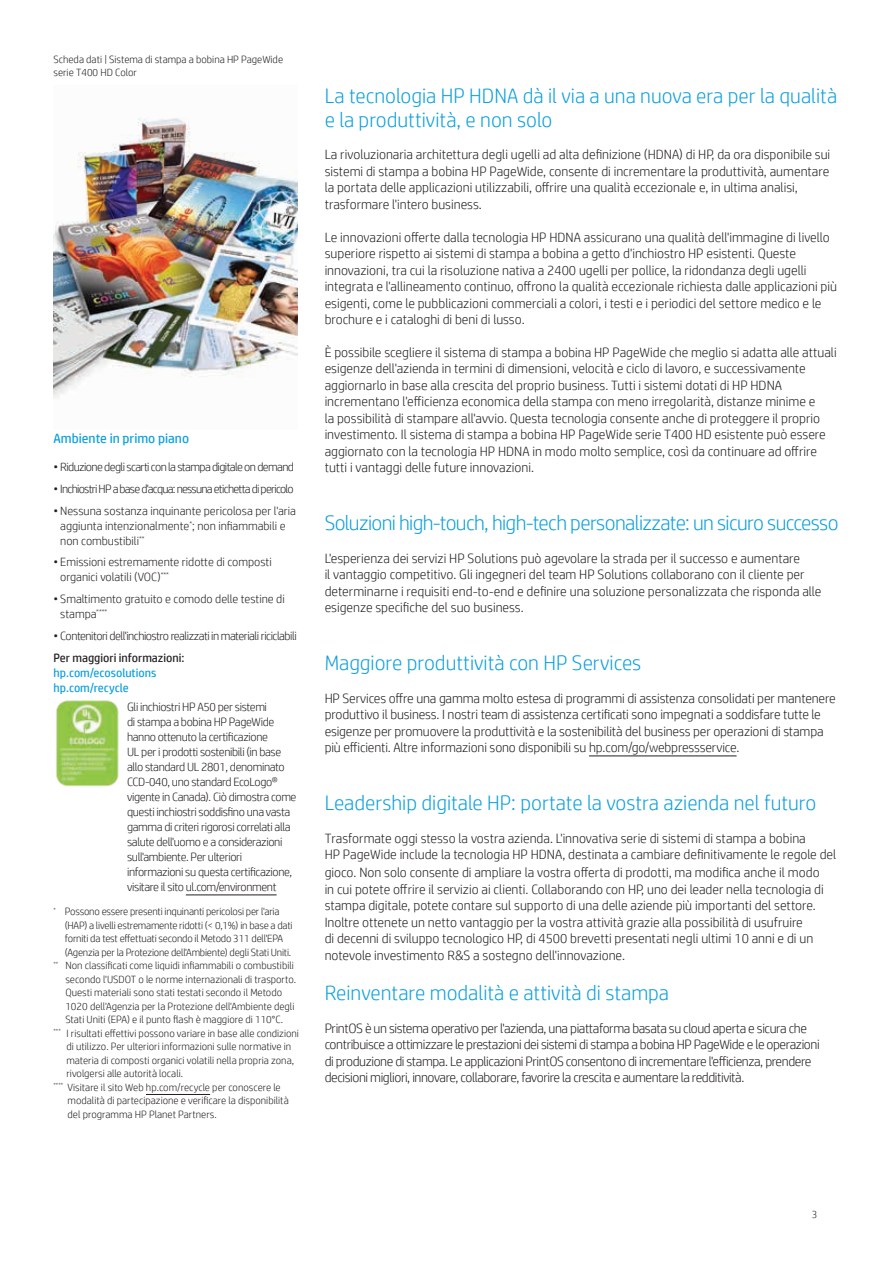
<style>
.page{position:relative;width:893px;height:1263px;background:#fff}
.page>*{position:absolute;margin:0;border:0;box-sizing:border-box;transform-origin:0 0}
.Subhead_14_16_bold_b{font:300 21px/24px "HP Simplified";color:#0ca0dd}
.Subhead_14_16_bold_b-2{font:300 21px "HP Simplified";letter-spacing:-.03em;color:#0ca0dd}
.Body{font:300 13.5px/16.5px "HP Simplified";color:#231f20}
.Body_last{font:300 13.5px/16.5px "HP Simplified";color:#231f20}
.Body-2{font:300 13.5px/16.5px "HP Simplified";letter-spacing:-.03em;color:#231f20}
.Sidebar_header_9_10{font:13.5px "HP Simplified";color:#0ca0dd}
.Sidebar_body{font:300 12px/15px "HP Simplified";letter-spacing:-.03em;color:#231f20}
.Sidebar_body-2{font:300 12px/15px "HP Simplified";color:#231f20}
.Sidebar_body-3{font:12px/15px "HP Simplified";color:#0ca0dd}
.Sidebar_body-4{font:300 12px "HP Simplified";letter-spacing:-.06em;color:#231f20}
.Sidebar_body-5{font:300 12px "HP Simplified";letter-spacing:-.05em;color:#231f20}
._5_column_caption{font:300 10.5px/13.5px "HP Simplified";color:#231f20}
._5_column_caption-2{font:300 10.5px/13.5px "HP Simplified";letter-spacing:-.02em;color:#231f20}
.Title_descriptor{font:300 10.5px/13.5px "HP Simplified";color:#231f20}
.Page_number_right{font:300 10.5px "HP Simplified";color:#231f20}
.s1{color:#231f20}
</style>
<div class="page">
<hr style="left:589px;top:756px;width:148px;height:1px;background:#231f20">
<hr style="left:146px;top:1094px;width:64px;height:1px;background:#231f20">
<hr style="left:186px;top:895px;width:91px;height:1px;background:#231f20">
<img style="left:55px;top:700px;width:64px;height:87px">
<img style="left:54px;top:118px;width:244px;height:280px">
<p class="Title_descriptor" style="left:53px;top:52px;width:231px">Scheda dati | Sistema di stampa a bobina HP PageWide serie T400 HD Color</p>
<p class="Sidebar_header_9_10" style="left:54px;top:429px;width:137px">Ambiente in primo piano</p>
<p class="Sidebar_body-5" style="left:54px;top:459px;width:242px">• Riduzione degli scarti con la stampa digitale on demand</p>
<p class="Sidebar_body-4" style="left:54px;top:481px;width:242px">• Inchiostri HP a base d'acqua: nessuna etichetta di pericolo</p>
<p class="Sidebar_body-2" style="left:60px;top:503px;width:237px;text-indent:-7px">• Nessuna sostanza inquinante pericolosa per l'aria aggiunta intenzionalmente<sup>*</sup>; non infiammabili e non combustibili<sup>**</sup></p>
<p class="Sidebar_body-2" style="left:60px;top:554px;width:213px;text-indent:-7px">• Emissioni estremamente ridotte di composti organici volatili (VOC)<sup>***</sup></p>
<p class="Sidebar_body-2" style="left:60px;top:591px;width:226px;text-indent:-7px">• Smaltimento gratuito e comodo delle testine di stampa<sup>****</sup></p>
<p class="Sidebar_body" style="left:54px;top:628px;width:245px">• Contenitori dell'inchiostro realizzati in materiali riciclabili</p>
<p class="Sidebar_body-3" style="left:54px;top:650px;width:132px"><span class="s1">Per maggiori informazioni: </span>hp.com/ecosolutions hp.com/recycle</p>
<p class="Sidebar_body" style="left:127px;top:699px;width:171px">Gli inchiostri HP A50 per sistemi<br>di stampa a bobina HP PageWide hanno ottenuto la certificazione<br>UL per i prodotti sostenibili (in base allo standard UL 2801, denominato CCD-040, uno standard EcoLogo® vigente in Canada). Ciò dimostra come questi inchiostri soddisfino una vasta gamma di criteri rigorosi correlati alla salute dell'uomo e a considerazioni sull'ambiente. Per ulteriori informazioni su questa certificazione, visitare il sito ul.com/environment</p>
<p class="_5_column_caption-2" style="left:65px;top:904px;width:229px;text-indent:-11px"><sup>*</sup> Possono essere presenti inquinanti pericolosi per l'aria (HAP) a livelli estremamente ridotti (&lt; 0,1%) in base a dati forniti da test effettuati secondo il Metodo 311 dell'EPA (Agenzia per la Protezione dell'Ambiente) degli Stati Uniti.</p>
<p class="_5_column_caption" style="left:65px;top:958px;width:232px;text-indent:-12px"><sup>**</sup> Non classificati come liquidi infiammabili o combustibili secondo l'USDOT o le norme internazionali di trasporto.<br>Questi materiali sono stati testati secondo il Metodo 1020 dell'Agenzia per la Protezione dell'Ambiente degli Stati Uniti (EPA) e il punto flash è maggiore di 110°C.</p>
<p class="_5_column_caption" style="left:66px;top:1026px;width:234px;text-indent:-13px"><sup>***</sup> I risultati effettivi possono variare in base alle condizioni di utilizzo. Per ulteriori informazioni sulle normative in materia di composti organici volatili nella propria zona, rivolgersi alle autorità locali.</p>
<p class="_5_column_caption" style="left:68px;top:1080px;width:223px;text-indent:-14px"><sup>****</sup> Visitare il sito Web hp.com/recycle per conoscere le modalità di partecipazione e verificare la disponibilità del programma HP Planet Partners.</p>
<p class="Subhead_14_16_bold_b" style="left:325px;top:83px;width:514px">La tecnologia HP HDNA dà il via a una nuova era per la qualità e la produttività, e non solo</p>
<p class="Body" style="left:325px;top:146px;width:507px">La rivoluzionaria architettura degli ugelli ad alta definizione (HDNA) di HP, da ora disponibile sui sistemi di stampa a bobina HP PageWide, consente di incrementare la produttività, aumentare la portata delle applicazioni utilizzabili, offrire una qualità eccezionale e, in ultima analisi, trasformare l'intero business.</p>
<p class="Body" style="left:325px;top:228px;width:514px">Le innovazioni offerte dalla tecnologia HP HDNA assicurano una qualità dell'immagine di livello superiore rispetto ai sistemi di stampa a bobina a getto d'inchiostro HP esistenti. Queste innovazioni, tra cui la risoluzione nativa a 2400 ugelli per pollice, la ridondanza degli ugelli integrata e l'allineamento continuo, offrono la qualità eccezionale richiesta dalle applicazioni più esigenti, come le pubblicazioni commerciali a colori, i testi e i periodici del settore medico e le brochure e i cataloghi di beni di lusso.</p>
<p class="Body_last" style="left:325px;top:343px;width:513px">È possibile scegliere il sistema di stampa a bobina HP PageWide che meglio si adatta alle attuali esigenze dell'azienda in termini di dimensioni, velocità e ciclo di lavoro, e successivamente aggiornarlo in base alla crescita del proprio business. Tutti i sistemi dotati di HP HDNA incrementano l'efficienza economica della stampa con meno irregolarità, distanze minime e<br>la possibilità di stampare all'avvio. Questa tecnologia consente anche di proteggere il proprio investimento. Il sistema di stampa a bobina HP PageWide serie T400 HD esistente può essere aggiornato con la tecnologia HP HDNA in modo molto semplice, così da continuare ad offrire tutti i vantaggi delle future innovazioni.</p>
<p class="Subhead_14_16_bold_b-2" style="left:325px;top:509px;width:515px">Soluzioni high-touch, high-tech personalizzate: un sicuro successo</p>
<p class="Body_last" style="left:325px;top:549px;width:498px">L'esperienza dei servizi HP Solutions può agevolare la strada per il successo e aumentare<br>il vantaggio competitivo. Gli ingegneri del team HP Solutions collaborano con il cliente per determinarne i requisiti end-to-end e definire una soluzione personalizzata che risponda alle esigenze specifiche del suo business.</p>
<p class="Subhead_14_16_bold_b" style="left:325px;top:650px;width:318px">Maggiore produttività con HP Services</p>
<p class="Body_last" style="left:325px;top:689px;width:513px">HP Services offre una gamma molto estesa di programmi di assistenza consolidati per mantenere produttivo il business. I nostri team di assistenza certificati sono impegnati a soddisfare tutte le esigenze per promuovere la produttività e la sostenibilità del business per operazioni di stampa più efficienti. Altre informazioni sono disponibili su hp.com/go/webpressservice.</p>
<p class="Subhead_14_16_bold_b" style="left:325px;top:790px;width:493px">Leadership digitale HP: portate la vostra azienda nel futuro</p>
<p class="Body" style="left:325px;top:829px;width:513px">Trasformate oggi stesso la vostra azienda. L'innovativa serie di sistemi di stampa a bobina<br>HP PageWide include la tecnologia HP HDNA, destinata a cambiare definitivamente le regole del</p>
<p class="Body" style="left:325px;top:864px;width:501px">gioco. Non solo consente di ampliare la vostra offerta di prodotti, ma modifica anche il modo in cui potete offrire il servizio ai clienti. Collaborando con HP, uno dei leader nella tecnologia di stampa digitale, potete contare sul supporto di una delle aziende più importanti del settore.<br>Inoltre ottenete un netto vantaggio per la vostra attività grazie alla possibilità di usufruire<br>di decenni di sviluppo tecnologico HP, di 4500 brevetti presentati negli ultimi 10 anni e di un notevole investimento R&amp;S a sostegno dell'innovazione.</p>
<p class="Subhead_14_16_bold_b" style="left:325px;top:980px;width:346px">Reinventare modalità e attività di stampa</p>
<p class="Body-2" style="left:325px;top:1019px;width:496px">PrintOS è un sistema operativo per l'azienda, una piattaforma basata su cloud aperta e sicura che contribuisce a ottimizzare le prestazioni dei sistemi di stampa a bobina HP PageWide e le operazioni di produzione di stampa. Le applicazioni PrintOS consentono di incrementare l'efficienza, prendere decisioni migliori, innovare, collaborare, favorire la crescita e aumentare la redditività.</p>
<p class="Page_number_right" style="left:812px;top:1207px;width:7px">3</p>
</div>
